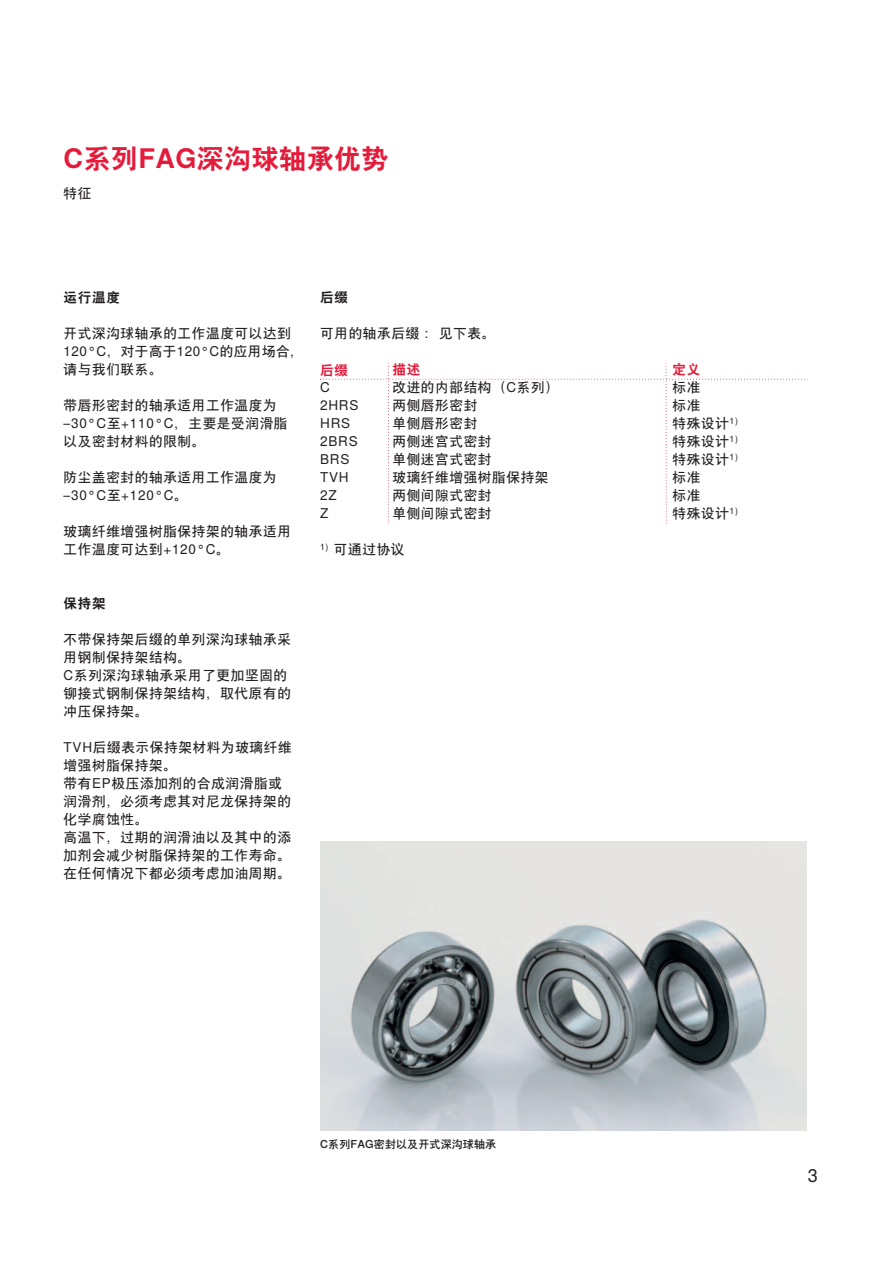
<style>
.page{position:relative;width:893px;height:1263px;background:#fff}
.page>*{position:absolute;margin:0;border:0;box-sizing:border-box;transform-origin:0 0}
.t1{font:700 27px "Nimbus Sans Global";letter-spacing:.015em;color:#e41c3b}
.t2{font:18px "Nimbus Sans Global";color:#231f20}
.t3{font:13.5px/18px "Nimbus Sans Global";letter-spacing:.055em;color:#231f20}
.t4{font:700 13.5px "Nimbus Sans Global";letter-spacing:.055em;color:#231f20}
.t5{font:700 13.5px "Nimbus Sans Global";color:#e41c3b}
.t6{font:500 10.95px "Nimbus Sans Global";letter-spacing:.015em;color:#231f20}
</style>
<div class="page">
<img style="left:320px;top:842px;width:486px;height:288px">
<svg style="left:320px;top:363px;width:488px;height:161px"></svg>
<h1 class="t1" style="left:64px;top:143px;width:326px">C系列FAG深沟球轴承优势</h1>
<p class="t3" style="left:64px;top:184px;width:29px">特征</p>
<p class="t4" style="left:64px;top:289px;width:58px">运行温度</p>
<p class="t3" style="left:64px;top:324px;width:232px">开式深沟球轴承的工作温度可以达到<br>120°C，对于高于120°C的应用场合,请与我们联系。</p>
<p class="t3" style="left:64px;top:396px;width:225px">带唇形密封的轴承适用工作温度为–30°C至+110°C，主要是受润滑脂以及密封材料的限制。</p>
<p class="t3" style="left:64px;top:468px;width:215px">防尘盖密封的轴承适用工作温度为–30°C至+120°C。</p>
<p class="t3" style="left:64px;top:522px;width:229px">玻璃纤维增强树脂保持架的轴承适用工作温度可达到+120°C。</p>
<p class="t4" style="left:64px;top:595px;width:44px">保持架</p>
<p class="t3" style="left:64px;top:630px;width:229px">不带保持架后缀的单列深沟球轴承采用钢制保持架结构。<br>C系列深沟球轴承采用了更加坚固的铆接式钢制保持架结构，取代原有的冲压保持架。</p>
<p class="t3" style="left:64px;top:738px;width:230px">TVH后缀表示保持架材料为玻璃纤维增强树脂保持架。<br>带有EP极压添加剂的合成润滑脂或润滑剂，必须考虑其对尼龙保持架的化学腐蚀性。<br>高温下，过期的润滑油以及其中的添加剂会减少树脂保持架的工作寿命。在任何情况下都必须考虑加油周期。</p>
<p class="t4" style="left:320px;top:289px;width:29px">后缀</p>
<p class="t3" style="left:320px;top:324px;width:177px">可用的轴承后缀：见下表。</p>
<p class="t5" style="left:392px;top:361px;width:29px">描述</p>
<p class="t5" style="left:673px;top:361px;width:29px">定义</p>
<p class="t3" style="left:320px;top:378px;width:11px">C</p>
<p class="t3" style="left:392px;top:378px;width:168px">改进的内部结构（C系列）</p>
<p class="t3" style="left:672px;top:378px;width:29px">标准</p>
<p class="t3" style="left:320px;top:396px;width:40px">2HRS</p>
<p class="t3" style="left:392px;top:396px;width:86px">两侧唇形密封</p>
<p class="t3" style="left:672px;top:396px;width:29px">标准</p>
<p class="t3" style="left:320px;top:414px;width:31px">HRS</p>
<p class="t3" style="left:392px;top:414px;width:86px">单侧唇形密封</p>
<p class="t3" style="left:672px;top:414px;width:67px">特殊设计<sup>1)</sup></p>
<p class="t3" style="left:320px;top:432px;width:39px">2BRS</p>
<p class="t3" style="left:392px;top:432px;width:101px">两侧迷宫式密封</p>
<p class="t3" style="left:672px;top:432px;width:67px">特殊设计<sup>1)</sup></p>
<p class="t3" style="left:320px;top:450px;width:31px">BRS</p>
<p class="t3" style="left:392px;top:450px;width:101px">单侧迷宫式密封</p>
<p class="t3" style="left:672px;top:450px;width:67px">特殊设计<sup>1)</sup></p>
<p class="t3" style="left:320px;top:468px;width:30px">TVH</p>
<p class="t3" style="left:392px;top:468px;width:158px">玻璃纤维增强树脂保持架</p>
<p class="t3" style="left:672px;top:468px;width:29px">标准</p>
<p class="t3" style="left:320px;top:486px;width:18px">2Z</p>
<p class="t3" style="left:392px;top:486px;width:101px">两侧间隙式密封</p>
<p class="t3" style="left:672px;top:486px;width:29px">标准</p>
<p class="t3" style="left:320px;top:504px;width:10px">Z</p>
<p class="t3" style="left:392px;top:504px;width:101px">单侧间隙式密封</p>
<p class="t3" style="left:673px;top:504px;width:67px">特殊设计<sup>1)</sup></p>
<p class="t3" style="left:320px;top:540px;width:86px"><sup>1)</sup> 可通过协议</p>
<p class="t5" style="left:320px;top:362px;width:29px">后缀</p>
<p class="t6" style="left:320px;top:1140px;width:177px">C系列FAG密封以及开式深沟球轴承</p>
<h2 class="t2" style="left:808px;top:1165px;width:12px">3</h2>
</div>
